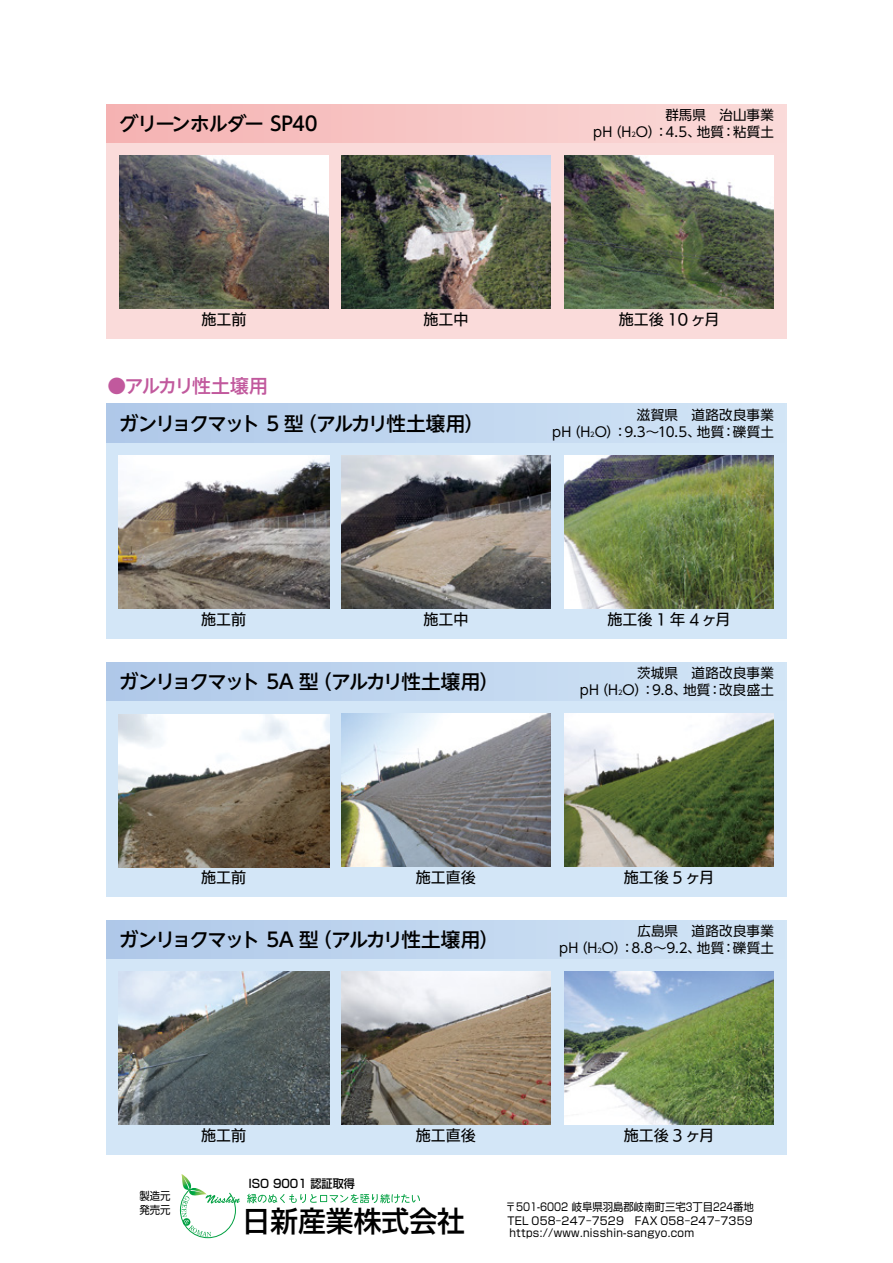
<style>
.page{position:relative;width:893px;height:1263px;background:#fff}
.page>*{position:absolute;margin:0;border:0;box-sizing:border-box;transform-origin:0 0}
.t1{font:500 28.65px "Shin Go Pro";color:#000}
.t2{font:500 19.5px "UD Shin Go NT Pro";letter-spacing:-.09em;color:#000}
.t3{font:500 19.5px "UD Shin Go NT Pro";letter-spacing:-.1em;color:#000}
.t4{font:500 19.5px "UD Shin Go NT Pro";letter-spacing:-.07em;color:#000}
.t5{font:500 18.75px "UD Shin Go NT Pro";letter-spacing:-.065em;color:#c1599d}
.t6{font:15px "UD Kakugo Large Pr 6 N M";color:#000}
.t7{font:15px "UD Kakugo Large Pr 6 N M";letter-spacing:.17em;color:#000}
.t8{font:13.5px/16.5px "UD Shin Go NT Pro";letter-spacing:.015em;color:#000;text-align:right}
.t9{font:500 11.7px "Shin Go Pro";color:#000;scale:.95 1}
.t10{font:10.95px/13.5px "Shin Go Pro";color:#000;scale:.95 1}
.t11{font:10.95px/13px "Shin Go Pro";letter-spacing:.025em;color:#000;scale:.95 1}
.s1{font-size:6.75px}
</style>
<div class="page">
<svg style="left:247px;top:1194px;width:173px;height:9px"></svg>
<svg style="left:180px;top:1174px;width:60px;height:64px"></svg>
<div style="left:106px;top:105px;width:681px;height:234px;background:#fadbda"></div>
<div style="left:106px;top:104px;width:681px;height:38px;background:linear-gradient(to right,#f5b2b2,#fadbd9)"></div>
<img style="left:564px;top:155px;width:210px;height:153px">
<img style="left:119px;top:155px;width:210px;height:153px">
<img style="left:341px;top:155px;width:210px;height:153px">
<div style="left:106px;top:921px;width:681px;height:233px;background:#d3e6f7"></div>
<div style="left:106px;top:920px;width:681px;height:38px;background:linear-gradient(to right,#afc8e8,#d3e5f6)"></div>
<img style="left:564px;top:971px;width:210px;height:153px">
<img style="left:341px;top:971px;width:210px;height:153px">
<div style="left:106px;top:663px;width:681px;height:234px;background:#d3e6f7"></div>
<div style="left:106px;top:662px;width:681px;height:39px;background:linear-gradient(to right,#afc8e8,#d3e5f6)"></div>
<img style="left:564px;top:713px;width:210px;height:153px">
<img style="left:341px;top:713px;width:210px;height:153px">
<div style="left:106px;top:405px;width:681px;height:233px;background:#d3e6f7"></div>
<div style="left:106px;top:404px;width:681px;height:38px;background:linear-gradient(to right,#afc8e8,#d3e5f6)"></div>
<img style="left:564px;top:455px;width:210px;height:153px">
<img style="left:341px;top:455px;width:210px;height:153px">
<img style="left:119px;top:972px;width:210px;height:153px">
<img style="left:119px;top:714px;width:210px;height:153px">
<img style="left:119px;top:456px;width:210px;height:153px">
<h2 class="t4" style="left:119px;top:107px;width:200px">グリーンホルダー SP40</h2>
<p class="t8" style="left:593px;top:106px;width:182px">群馬県　治山事業<br>pH（H<span class="s1">2</span>O）：4.5、地質：粘質土</p>
<p class="t6" style="left:201px;top:311px;width:46px">施工前</p>
<p class="t6" style="left:423px;top:311px;width:46px">施工中</p>
<p class="t6" style="left:619px;top:311px;width:102px">施工後 10 ヶ月</p>
<h3 class="t5" style="left:107px;top:370px;width:162px">●アルカリ性土壌用</h3>
<h2 class="t3" style="left:119px;top:407px;width:367px">ガンリョクマット 5 型（アルカリ性土壌用）</h2>
<p class="t8" style="left:552px;top:406px;width:223px">滋賀県　道路改良事業<br>pH（H<span class="s1">2</span>O）：9.3～10.5、地質：礫質土</p>
<p class="t6" style="left:201px;top:611px;width:46px">施工前</p>
<p class="t6" style="left:423px;top:611px;width:46px">施工中</p>
<p class="t7" style="left:607px;top:611px;width:125px">施工後1年4ヶ月</p>
<h2 class="t2" style="left:119px;top:666px;width:382px">ガンリョクマット 5A 型（アルカリ性土壌用）</h2>
<p class="t8" style="left:580px;top:664px;width:196px">茨城県　道路改良事業<br>pH（H<span class="s1">2</span>O）：9.8、地質：改良盛土</p>
<p class="t6" style="left:201px;top:869px;width:46px">施工前</p>
<p class="t6" style="left:416px;top:869px;width:61px">施工直後</p>
<p class="t6" style="left:624px;top:869px;width:92px">施工後 5 ヶ月</p>
<h2 class="t2" style="left:119px;top:923px;width:382px">ガンリョクマット 5A 型（アルカリ性土壌用）</h2>
<p class="t8" style="left:559px;top:922px;width:216px">広島県　道路改良事業<br>pH（H<span class="s1">2</span>O）：8.8～9.2、地質：礫質土</p>
<p class="t6" style="left:201px;top:1127px;width:46px">施工前</p>
<p class="t6" style="left:416px;top:1127px;width:61px">施工直後</p>
<p class="t6" style="left:624px;top:1127px;width:92px">施工後 3 ヶ月</p>
<p class="t9" style="left:248px;top:1174px;width:114px">ISO 9001 認証取得</p>
<p class="t11" style="left:139px;top:1188px;width:34px">製造元発売元</p>
<p class="t10" style="left:506px;top:1199px;width:263px">〒501-6002 岐阜県羽島郡岐南町三宅3丁目224番地<br>TEL 058‒247‒7529　FAX 058‒247‒7359</p>
<p class="t11" style="left:509px;top:1225px;width:196px">https://www.nisshin-sangyo.com</p>
<h1 class="t1" style="left:243px;top:1198px;width:224px">日新産業株式会社</h1>
</div>
